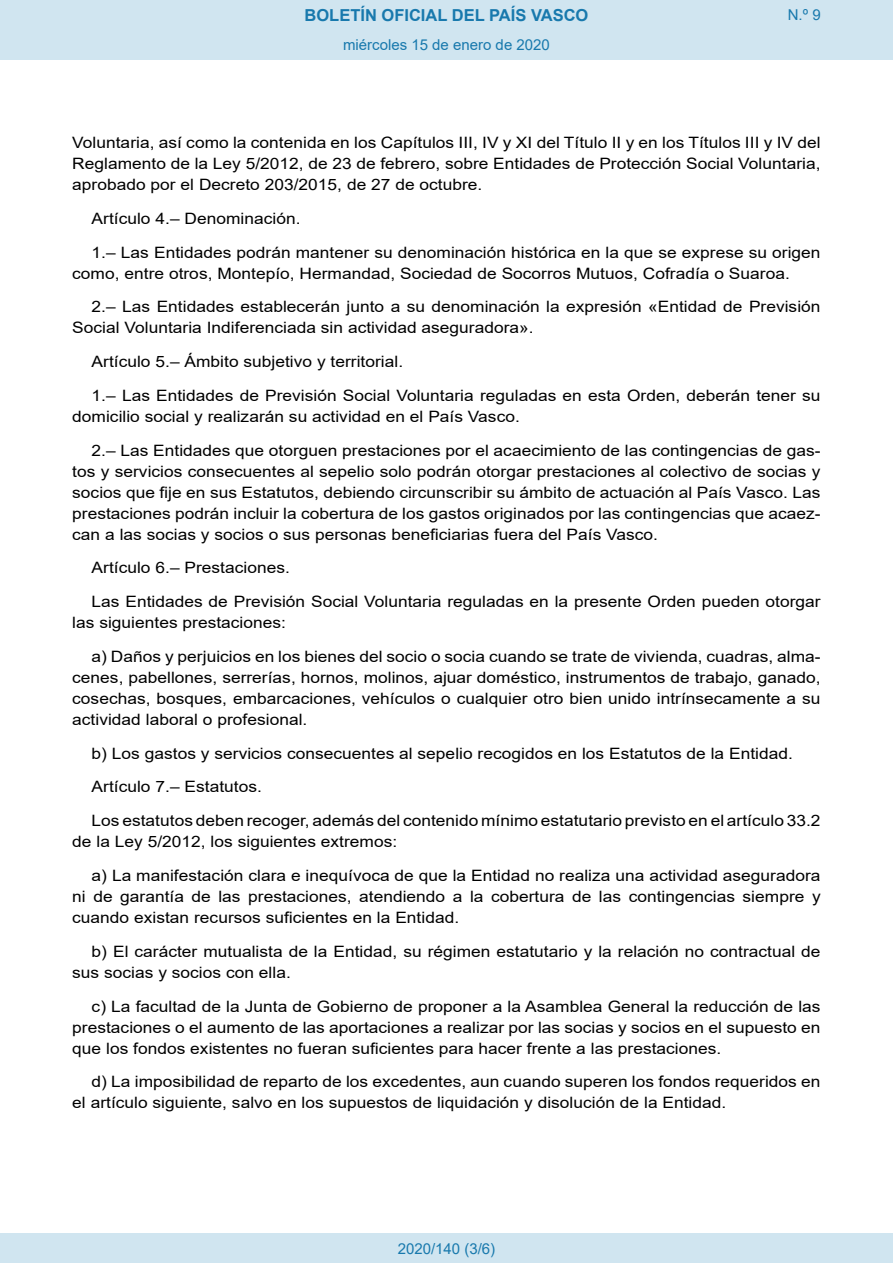
<style>
.page{position:relative;width:893px;height:1263px;background:#fff}
.page>*{position:absolute;margin:0;border:0;box-sizing:border-box;transform-origin:0 0}
.t1{font:700 16.5px "Arial";color:#1879ad}
.BOPVDetalle{font:15.6px/21px "Arial";color:#000;scale:1.11 1}
.Paginacion_Centro{font:15px "Arial";color:#1879ad}
</style>
<div class="page">
<div style="left:0;top:0;width:893px;height:60px;background:#d0e5f0"></div>
<div style="left:0;top:1233px;width:893px;height:30px;background:#d0e5f0"></div>
<p class="t1" style="left:305px;top:3px;width:285px">BOLETÍN OFICIAL DEL PAÍS VASCO</p>
<p class="Paginacion_Centro" style="left:343px;top:35px;width:208px">miércoles 15 de enero de 2020</p>
<p class="Paginacion_Centro" style="left:788px;top:5px;width:34px">N.º 9</p>
<p class="BOPVDetalle" style="left:72px;top:132px;width:676px;text-align:justify">Voluntaria, así como la contenida en los Capítulos III, IV y XI del Título II y en los Títulos III y IV del Reglamento de la Ley 5/2012, de 23 de febrero, sobre Entidades de Protección Social Voluntaria, aprobado por el Decreto 203/2015, de 27 de octubre.</p>
<p class="BOPVDetalle" style="left:92px;top:208px;width:190px">Artículo 4.– Denominación.</p>
<p class="BOPVDetalle" style="left:72px;top:242px;width:676px;text-indent:19px">1.– Las Entidades podrán mantener su denominación histórica en la que se exprese su origen como, entre otros, Montepío, Hermandad, Sociedad de Socorros Mutuos, Cofradía o Suaroa.</p>
<p class="BOPVDetalle" style="left:72px;top:296px;width:676px;text-indent:19px">2.– Las Entidades establecerán junto a su denominación la expresión «Entidad de Previsión<br>Social Voluntaria Indiferenciada sin actividad aseguradora».</p>
<p class="BOPVDetalle" style="left:92px;top:351px;width:282px">Artículo 5.– Ámbito subjetivo y territorial.</p>
<p class="BOPVDetalle" style="left:72px;top:385px;width:676px;text-indent:19px">1.– Las Entidades de Previsión Social Voluntaria reguladas en esta Orden, deberán tener su domicilio social y realizarán su actividad en el País Vasco.</p>
<p class="BOPVDetalle" style="left:72px;top:440px;width:676px;text-align:justify;text-indent:19px">2.– Las Entidades que otorguen prestaciones por el acaecimiento de las contingencias de gas&shy;tos y servicios consecuentes al sepelio solo podrán otorgar prestaciones al colectivo de socias y socios que fije en sus Estatutos, debiendo circunscribir su ámbito de actuación al País Vasco. Las prestaciones podrán incluir la cobertura de los gastos originados por las contingencias que acaez&shy;can a las socias y socios o sus personas beneficiarias fuera del País Vasco.</p>
<p class="BOPVDetalle" style="left:92px;top:557px;width:180px">Artículo 6.– Prestaciones.</p>
<p class="BOPVDetalle" style="left:72px;top:591px;width:676px;text-indent:19px">Las Entidades de Previsión Social Voluntaria reguladas en la presente Orden pueden otorgar las siguientes prestaciones:</p>
<p class="BOPVDetalle" style="left:72px;top:646px;width:676px;text-align:justify;text-indent:19px">a) Daños y perjuicios en los bienes del socio o socia cuando se trate de vivienda, cuadras, alma&shy;cenes, pabellones, serrerías, hornos, molinos, ajuar doméstico, instrumentos de trabajo, ganado, cosechas, bosques, embarcaciones, vehículos o cualquier otro bien unido intrínsecamente a su actividad laboral o profesional.</p>
<p class="BOPVDetalle" style="left:92px;top:743px;width:633px">b) Los gastos y servicios consecuentes al sepelio recogidos en los Estatutos de la Entidad.</p>
<p class="BOPVDetalle" style="left:92px;top:776px;width:155px">Artículo 7.– Estatutos.</p>
<p class="BOPVDetalle" style="left:72px;top:810px;width:676px;text-indent:19px">Los estatutos deben recoger, además del contenido mínimo estatutario previsto en el artículo 33.2 de la Ley 5/2012, los siguientes extremos:</p>
<p class="BOPVDetalle" style="left:72px;top:865px;width:676px;text-align:justify;text-indent:19px">a) La manifestación clara e inequívoca de que la Entidad no realiza una actividad aseguradora ni de garantía de las prestaciones, atendiendo a la cobertura de las contingencias siempre y cuando existan recursos suficientes en la Entidad.</p>
<p class="BOPVDetalle" style="left:72px;top:941px;width:676px;text-indent:19px">b) El carácter mutualista de la Entidad, su régimen estatutario y la relación no contractual de sus socias y socios con ella.</p>
<p class="BOPVDetalle" style="left:72px;top:995px;width:676px;text-align:justify;text-indent:19px">c) La facultad de la Junta de Gobierno de proponer a la Asamblea General la reducción de las prestaciones o el aumento de las aportaciones a realizar por las socias y socios en el supuesto en que los fondos existentes no fueran suficientes para hacer frente a las prestaciones.</p>
<p class="BOPVDetalle" style="left:72px;top:1071px;width:675px;text-indent:19px">d) La imposibilidad de reparto de los excedentes, aun cuando superen los fondos requeridos en el artículo siguiente, salvo en los supuestos de liquidación y disolución de la Entidad.</p>
<p class="Paginacion_Centro" style="left:398px;top:1238px;width:99px">2020/140 (3/6)</p>
</div>
